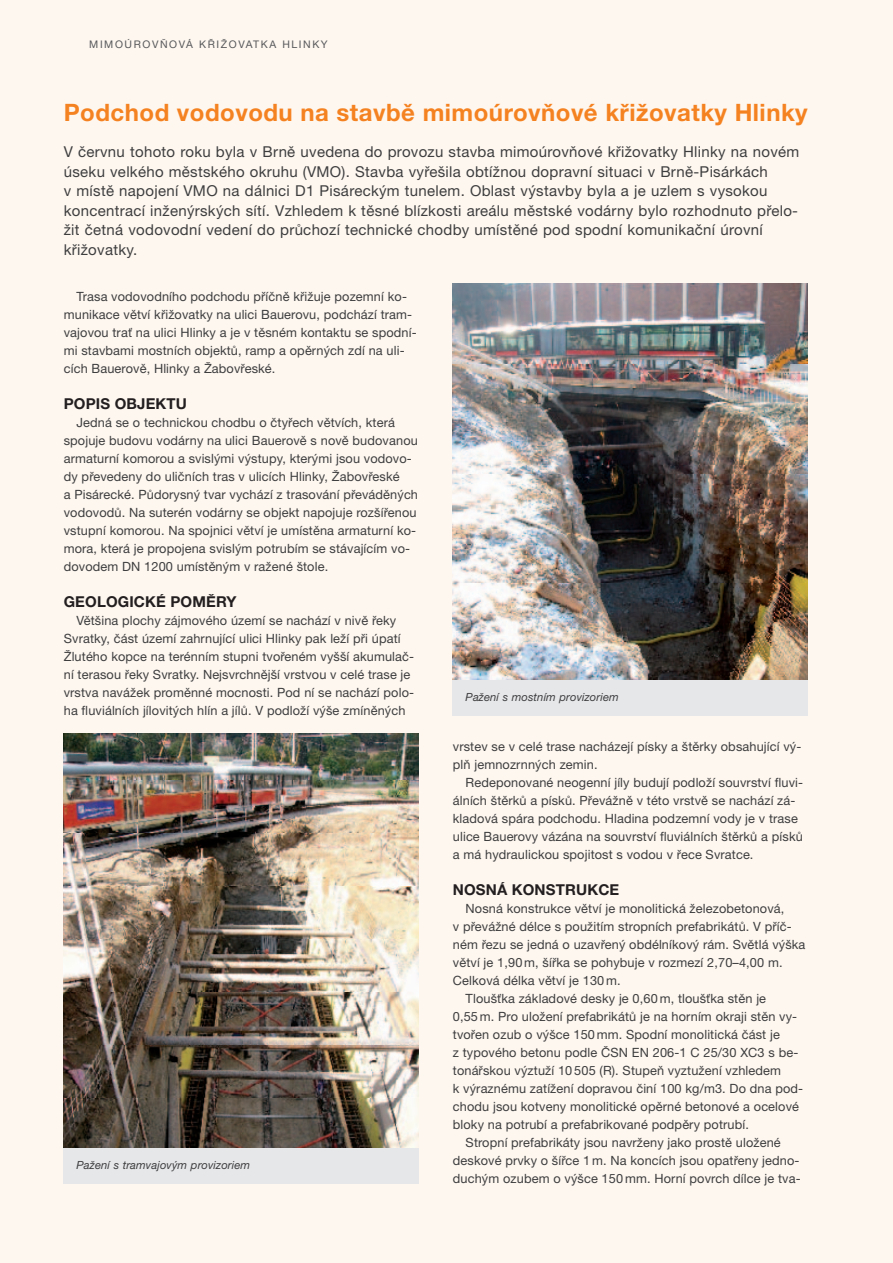
<style>
.page{position:relative;width:893px;height:1263px;background:#fef7f0}
.page>*{position:absolute;margin:0;border:0;box-sizing:border-box;transform-origin:0 0}
.t1{font:700 24px "Helvetica Neue CE";letter-spacing:.02em;color:#f58220}
.t2{font:15px/19.5px "Helvetica Neue CE";letter-spacing:.02em;color:#3e3e3f}
.t3{font:700 15px "Helvetica Neue CE";letter-spacing:.01em;color:#231f20}
.t4{font:12.75px/18px "Helvetica Neue CE";letter-spacing:.01em;color:#3e3e3f}
.t5{font:italic 11.25px "Helvetica Neue CE";letter-spacing:.01em;color:#3e3e3f}
.t6{font:10.5px "Helvetica Neue CE";letter-spacing:.15em;color:#57585a}
</style>
<div class="page">
<div style="left:64px;top:733px;width:355px;height:450px;background:#e6e7e9"></div>
<div style="left:453px;top:283px;width:355px;height:432px;background:#e6e7e9"></div>
<img style="left:64px;top:733px;width:355px;height:414px">
<img style="left:453px;top:283px;width:355px;height:396px">
<p class="t6" style="left:89px;top:41px;width:240px">MIMOÚROVŇOVÁ KŘIŽOVATKA HLINKY</p>
<h1 class="t1" style="left:64px;top:103px;width:745px">Podchod vodovodu na stavbě mimoúrovňové křižovatky Hlinky</h1>
<p class="t2" style="left:64px;top:143px;width:737px">V červnu tohoto roku byla v Brně uvedena do provozu stavba mimoúrovňové křižovatky Hlinky na novém úseku velkého městského okruhu (VMO). Stavba vyřešila obtížnou dopravní situaci v Brně-Pisárkách<br>v místě napojení VMO na dálnici D1 Pisáreckým tunelem. Oblast výstavby byla a je uzlem s vysokou koncentrací inženýrských sítí. Vzhledem k těsné blízkosti areálu městské vodárny bylo rozhodnuto přelo&shy;žit četná vodovodní vedení do průchozí technické chodby umístěné pod spodní komunikační úrovní křižovatky.</p>
<p class="t4" style="left:64px;top:289px;width:354px;text-indent:13px">Trasa vodovodního podchodu příčně křižuje pozemní ko&shy;munikace větví křižovatky na ulici Bauerovu, podchází tram&shy;vajovou trať na ulici Hlinky a je v těsném kontaktu se spodní&shy;mi stavbami mostních objektů, ramp a opěrných zdí na uli&shy;cích Bauerově, Hlinky a Žabovřeské.</p>
<p class="t3" style="left:64px;top:398px;width:125px">POPIS OBJEKTU</p>
<p class="t4" style="left:64px;top:415px;width:356px;text-indent:13px">Jedná se o technickou chodbu o čtyřech větvích, která spojuje budovu vodárny na ulici Bauerově s nově budovanou armaturní komorou a svislými výstupy, kterými jsou vodovo&shy;dy převedeny do uličních tras v ulicích Hlinky, Žabovřeské<br>a Pisárecké. Půdorysný tvar vychází z trasování převáděných vodovodů. Na suterén vodárny se objekt napojuje rozšířenou vstupní komorou. Na spojnici větví je umístěna armaturní ko&shy;mora, která je propojena svislým potrubím se stávajícím vo&shy;dovodem DN 1200 umístěným v ražené štole.</p>
<p class="t3" style="left:64px;top:596px;width:174px">GEOLOGICKÉ POMĚRY</p>
<p class="t4" style="left:64px;top:613px;width:352px;text-indent:13px">Většina plochy zájmového území se nachází v nivě řeky Svratky, část území zahrnující ulici Hlinky pak leží při úpatí Žlutého kopce na terénním stupni tvořeném vyšší akumulač&shy;ní terasou řeky Svratky. Nejsvrchnější vrstvou v celé trase je vrstva navážek proměnné mocnosti. Pod ní se nachází polo&shy;ha fluviálních jílovitých hlín a jílů. V podloží výše zmíněných</p>
<p class="t5" style="left:77px;top:1161px;width:175px">Pažení s tramvajovým provizoriem</p>
<p class="t5" style="left:466px;top:693px;width:155px">Pažení s mostním provizoriem</p>
<p class="t4" style="left:453px;top:739px;width:350px">vrstev se v celé trase nacházejí písky a štěrky obsahující vý&shy;plň jemnozrnných zemin.</p>
<p class="t4" style="left:453px;top:775px;width:352px;text-indent:13px">Redeponované neogenní jíly budují podloží souvrství fluvi&shy;álních štěrků a písků. Převážně v této vrstvě se nachází zá&shy;kladová spára podchodu. Hladina podzemní vody je v trase ulice Bauerovy vázána na souvrství fluviálních štěrků a písků a má hydraulickou spojitost s vodou v řece Svratce.</p>
<p class="t3" style="left:453px;top:884px;width:168px">NOSNÁ KONSTRUKCE</p>
<p class="t4" style="left:466px;top:901px;width:320px">Nosná konstrukce větví je monolitická železobetonová,</p>
<p class="t4" style="left:453px;top:919px;width:340px">v převážné délce s použitím stropních prefabrikátů. V příč-</p>
<p class="t4" style="left:453px;top:937px;width:354px">ném řezu se jedná o uzavřený obdélníkový rám. Světlá výška</p>
<p class="t4" style="left:453px;top:955px;width:331px">větví je 1,90 m, šířka se pohybuje v rozmezí 2,70–4,00 m.</p>
<p class="t4" style="left:453px;top:973px;width:169px">Celková délka větví je 130 m.</p>
<p class="t4" style="left:466px;top:991px;width:302px">Tloušťka základové desky je 0,60 m, tloušťka stěn je</p>
<p class="t4" style="left:453px;top:1009px;width:346px">0,55 m. Pro uložení prefabrikátů je na horním okraji stěn vy-</p>
<p class="t4" style="left:453px;top:1027px;width:328px">tvořen ozub o výšce 150 mm. Spodní monolitická část je</p>
<p class="t4" style="left:453px;top:1045px;width:347px">z typového betonu podle ČSN EN 206-1 C 25/30 XC3 s be-</p>
<p class="t4" style="left:453px;top:1063px;width:330px">tonářskou výztuží 10 505 (R). Stupeň vyztužení vzhledem</p>
<p class="t4" style="left:453px;top:1081px;width:352px">k výraznému zatížení dopravou činí 100 kg/m3. Do dna pod-</p>
<p class="t4" style="left:453px;top:1099px;width:348px">chodu jsou kotveny monolitické opěrné betonové a ocelové</p>
<p class="t4" style="left:453px;top:1117px;width:298px">bloky na potrubí a prefabrikované podpěry potrubí.</p>
<p class="t4" style="left:466px;top:1135px;width:317px">Stropní prefabrikáty jsou navrženy jako prostě uložené</p>
<p class="t4" style="left:453px;top:1153px;width:348px">deskové prvky o šířce 1 m. Na koncích jsou opatřeny jedno-</p>
<p class="t4" style="left:453px;top:1171px;width:349px">duchým ozubem o výšce 150 mm. Horní povrch dílce je tva-</p>
</div>
